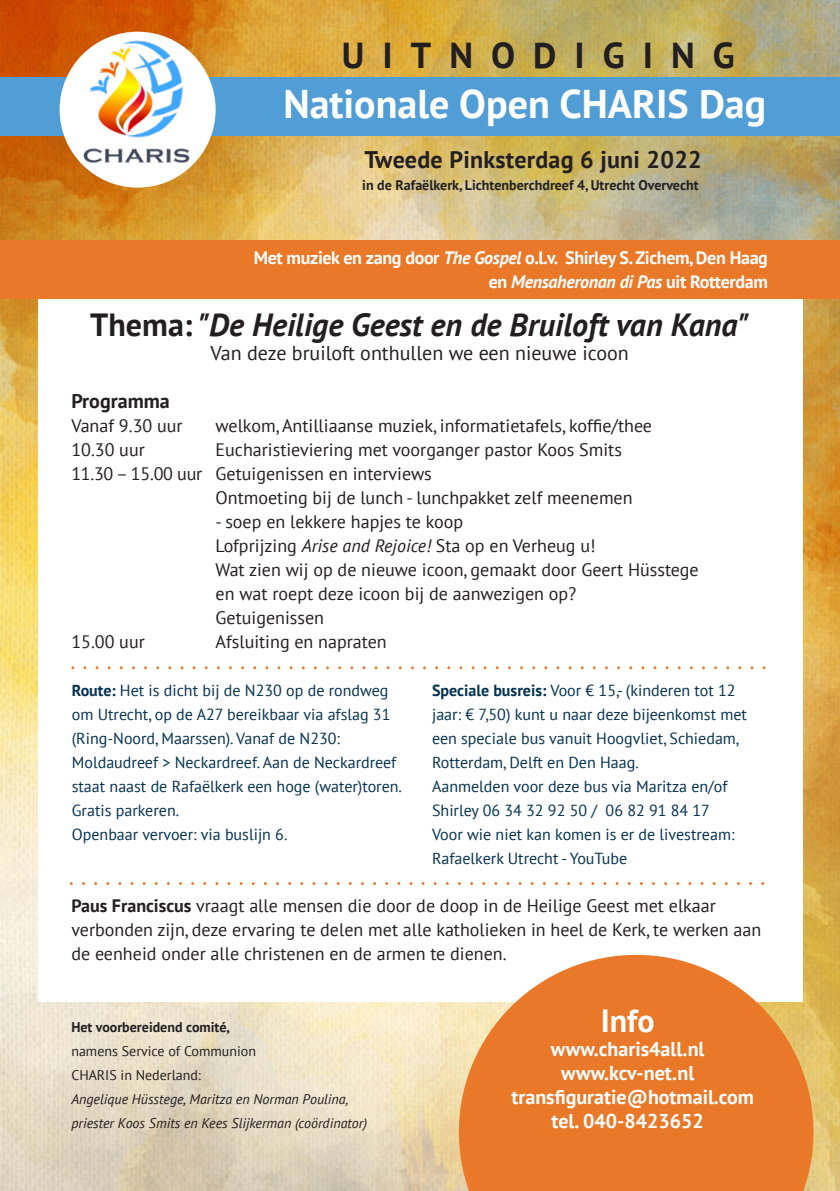
<style>
.page{position:relative;width:840px;height:1191px;background:#fff}
.page>*{position:absolute;margin:0;border:0;box-sizing:border-box;transform-origin:0 0}
.t1{font:700 40px "PT Sans";color:#fff}
.t2{font:700 36px "PT Sans";letter-spacing:.5em;color:#231f20}
.t3{font:italic 700 32px "PT Sans";color:#231f20}
.t4{font:700 32px "PT Sans";color:#fff}
.t5{font:700 24px "PT Sans";letter-spacing:.01em;color:#231f20}
.t6{font:700 20px/24px "PT Sans";color:#fff;text-align:center}
.t7{font:20px "PT Sans";color:#231f20}
.t8{font:700 20px "PT Sans";color:#231f20}
.t9{font:18px/24px "PT Sans";color:#231f20}
.t10{font:700 18px/24px "PT Sans";letter-spacing:-.02em;color:#fff;text-align:right}
.t11{font:16px/24px "PT Sans";color:#053251}
.t12{font:italic 14px/24px "PT Sans";color:#231f20}
.t13{font:700 14px "PT Sans";color:#231f20}
.t14{font:14px/24px "PT Sans";color:#231f20}
.s1{font-style:italic}
.s2{font-style:normal}
.s3{font-weight:700}
</style>
<div class="page">
<img style="left:0;top:0;width:839px;height:1191px">
<div style="left:39px;top:285px;width:763px;height:716px;background:#fff"></div>
<div style="left:0;top:241px;width:839px;height:58px;background:#e97929"></div>
<div style="left:0;top:77px;width:839px;height:58px;background:#519dd5"></div>
<svg style="left:458px;top:955px;width:355px;height:236px;background:#eb8c45"></svg>
<div style="left:60px;top:32px;width:155px;height:156px;background:#fff;border-radius:50%"></div>
<img style="left:69px;top:32px;width:137px;height:149px">
<svg style="left:73px;top:666px;width:693px;height:3px"></svg>
<svg style="left:71px;top:882px;width:694px;height:3px"></svg>
<h2 class="t2" style="left:342px;top:41px;width:394px">UITNODIGING</h2>
<h1 class="t1" style="left:283px;top:88px;width:484px">Nationale Open CHARIS Dag</h1>
<h3 class="t5" style="left:364px;top:150px;width:338px">Tweede Pinksterdag 6 juni 2022</h3>
<p class="t13" style="left:362px;top:179px;width:337px">in de Rafaëlkerk, Lichtenberchdreef 4, Utrecht Overvecht</p>
<p class="t10" style="left:253px;top:248px;width:515px">Met muziek en zang door <span class="s1">The Gospel</span> o.l.v. Shirley S. Zichem, Den Haag en <span class="s1">Mensaheronan di Pas</span> uit Rotterdam</p>
<h3 class="t3" style="left:90px;top:312px;width:659px"><span class="s2">Thema:</span> "De Heilige Geest en de Bruiloft van Kana"</h3>
<p class="t7" style="left:210px;top:345px;width:419px">Van deze bruiloft onthullen we een nieuwe icoon</p>
<p class="t8" style="left:71px;top:393px;width:100px">Programma</p>
<p class="t9" style="left:71px;top:416px;width:113px">Vanaf 9.30 uur</p>
<p class="t9" style="left:215px;top:416px;width:438px">welkom, Antilliaanse muziek, informatietafels, koffie/thee</p>
<p class="t9" style="left:71px;top:440px;width:75px">10.30 uur</p>
<p class="t9" style="left:215px;top:440px;width:408px">Eucharistieviering met voorganger pastor Koos Smits</p>
<p class="t9" style="left:71px;top:464px;width:362px">11.30 – 15.00 uur Getuigenissen en interviews</p>
<p class="t9" style="left:215px;top:488px;width:418px">Ontmoeting bij de lunch - lunchpakket zelf meenemen</p>
<p class="t9" style="left:215px;top:512px;width:484px">- soep en lekkere hapjes te koop<br>Lofprijzing <span class="s1">Arise and Rejoice!</span> Sta op en Verheug u!<br>Wat zien wij op de nieuwe icoon, gemaakt door Geert Hüsstege en wat roept deze icoon bij de aanwezigen op?<br>Getuigenissen</p>
<p class="t9" style="left:71px;top:632px;width:75px">15.00 uur</p>
<p class="t9" style="left:215px;top:632px;width:173px">Afsluiting en napraten</p>
<p class="t11" style="left:72px;top:680px;width:331px"><span class="s3">Route:</span> Het is dicht bij de N230 op de rondweg om Utrecht, op de A27 bereikbaar via afslag 31 (Ring-Noord, Maarssen). Vanaf de N230:<br>Moldaudreef &gt; Neckardreef. Aan de Neckardreef staat naast de Rafaëlkerk een hoge (water)toren.<br>Gratis parkeren.<br>Openbaar vervoer: via buslijn 6.</p>
<p class="t11" style="left:432px;top:680px;width:316px"><span class="s3">Speciale busreis:</span> Voor € 15,- (kinderen tot 12 jaar: € 7,50) kunt u naar deze bijeenkomst met een speciale bus vanuit Hoogvliet, Schiedam, Rotterdam, Delft en Den Haag.<br>Aanmelden voor deze bus via Maritza en/of Shirley 06 34 32 92 50 / 06 82 91 84 17<br>Voor wie niet kan komen is er de livestream:<br>Rafaelkerk Utrecht - YouTube</p>
<p class="t9" style="left:71px;top:896px;width:691px"><span class="s3">Paus Franciscus</span> vraagt alle mensen die door de doop in de Heilige Geest met elkaar verbonden zijn, deze ervaring te delen met alle katholieken in heel de Kerk, te werken aan de eenheid onder alle christenen en de armen te dienen.</p>
<p class="t13" style="left:71px;top:1022px;width:160px">Het voorbereidend comité,</p>
<p class="t14" style="left:71px;top:1041px;width:186px">namens Service of Communion<br>CHARIS in Nederland:</p>
<p class="t12" style="left:71px;top:1089px;width:297px">Angelique Hüsstege, Maritza en Norman Poulina, priester Koos Smits en Kees Slijkerman (coördinator)</p>
<h3 class="t4" style="left:600px;top:1008px;width:55px">Info</h3>
<p class="t6" style="left:511px;top:1039px;width:244px">www.charis4all.nl www.kcv-net.nl transfiguratie@hotmail.com tel. 040-8423652</p>
</div>
